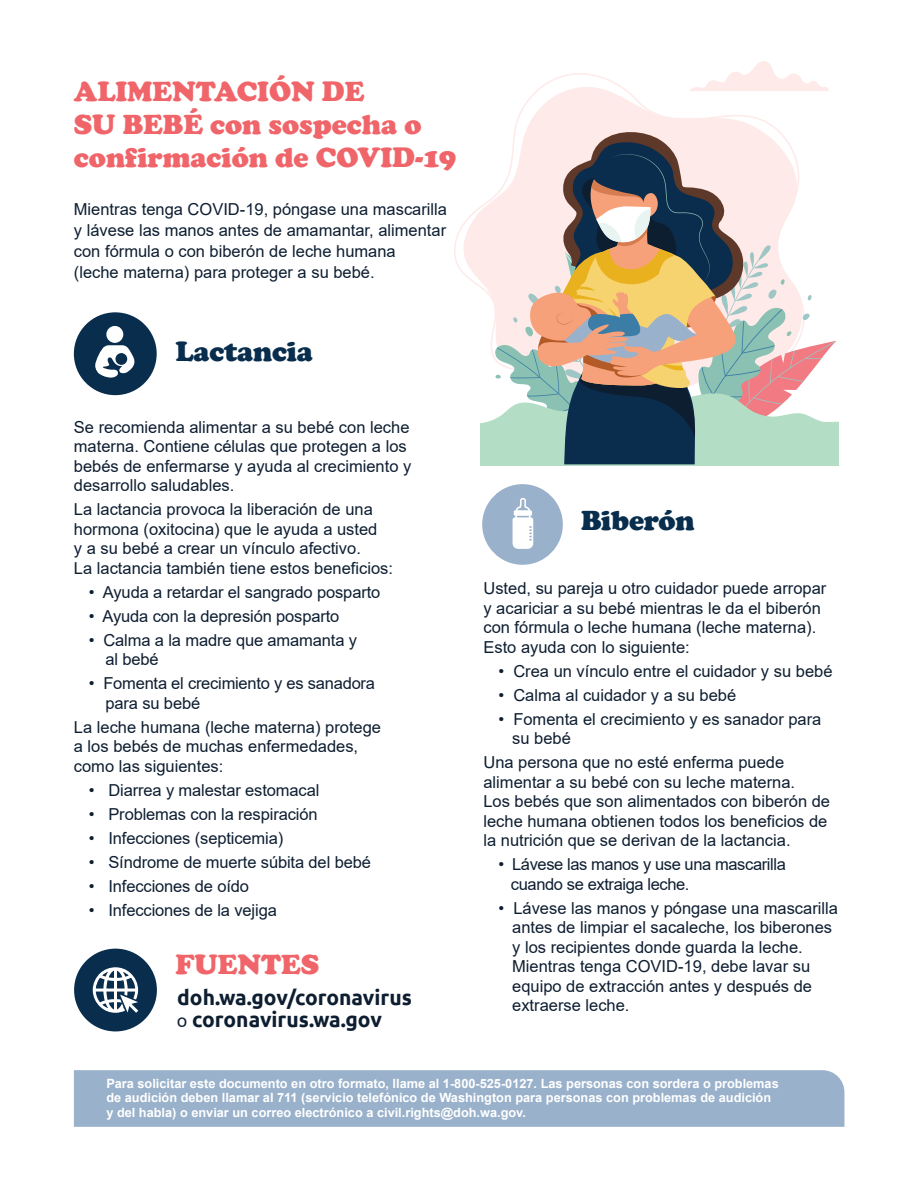
<style>
.page{position:relative;width:918px;height:1188px;background:#fff}
.page>*{position:absolute;margin:0;border:0;box-sizing:border-box;transform-origin:0 0}
.t1{font:900 28.5px/33px "Cooper";color:#f06569}
.t2{font:900 28.5px "Cooper";letter-spacing:-.01em;color:#082d4d}
.t3{font:700 21px/22.5px "Ubuntu";color:#0e1e31}
.t4{font:16.5px/19.5px "Arial";color:#0e1e31}
.t5{font:16.5px/19.5px "Arial";letter-spacing:-.025em;color:#0e1e31}
.t6{font:700 12.75px/14.2px "Arial";color:#fff}
.s1{font-family:"Arial";font-weight:400;font-size:18px}
</style>
<div class="page">
<div style="left:74px;top:949px;width:83px;height:82px;background:#082d4d;border-radius:50%"></div>
<svg style="left:93px;top:967px;width:45px;height:46px"></svg>
<div style="left:482px;top:484px;width:81px;height:81px;background:#99b1cb;border-radius:50%"></div>
<svg style="left:513px;top:498px;width:20px;height:51px"></svg>
<div style="left:74px;top:312px;width:83px;height:83px;background:#082d4d;border-radius:50%"></div>
<div style="left:106px;top:326px;width:17px;height:17px;background:#fff;border-radius:50%"></div>
<svg style="left:95px;top:345px;width:40px;height:33px"></svg>
<div style="left:74px;top:1070px;width:770px;height:57px;background:#99b1cb"></div>
<svg style="left:460px;top:85px;width:293px;height:202px"></svg>
<svg style="left:689px;top:61px;width:140px;height:30px"></svg>
<svg style="left:480px;top:117px;width:358px;height:348px"></svg>
<h1 class="t1" style="left:74px;top:75px;width:384px">ALIMENTACIÓN DE<br>SU BEBÉ con sospecha o confirmación de COVID-19</h1>
<p class="t4" style="left:74px;top:199px;width:375px;line-height:21px">Mientras tenga COVID-19, póngase una mascarilla y lávese las manos antes de amamantar, alimentar con fórmula o con biberón de leche humana<br>(leche materna) para proteger a su bebé.</p>
<h1 class="t2" style="left:176px;top:334px;width:139px">Lactancia</h1>
<p class="t4" style="left:74px;top:417px;width:339px">Se recomienda alimentar a su bebé con leche materna. Contiene células que protegen a los bebés de enfermarse y ayuda al crecimiento y desarrollo saludables.</p>
<p class="t4" style="left:74px;top:500px;width:321px">La lactancia provoca la liberación de una hormona (oxitocina) que le ayuda a usted<br>y a su bebé a crear un vínculo afectivo.<br>La lactancia también tiene estos beneficios:</p>
<p class="t4" style="left:89px;top:582px;width:293px">• Ayuda a retardar el sangrado posparto</p>
<p class="t4" style="left:89px;top:606px;width:252px">• Ayuda con la depresión posparto</p>
<p class="t4" style="left:105px;top:630px;width:253px;text-indent:-16px">• Calma a la madre que amamanta y al bebé</p>
<p class="t4" style="left:105px;top:674px;width:271px;text-indent:-16px">• Fomenta el crecimiento y es sanadora para su bebé</p>
<p class="t4" style="left:74px;top:717px;width:309px">La leche humana (leche materna) protege a los bebés de muchas enfermedades, como las siguientes:</p>
<p class="t4" style="left:89px;top:780px;width:232px">• Diarrea y malestar estomacal</p>
<p class="t4" style="left:89px;top:804px;width:230px">• Problemas con la respiración</p>
<p class="t4" style="left:89px;top:828px;width:196px">• Infecciones (septicemia)</p>
<p class="t4" style="left:89px;top:852px;width:284px">• Síndrome de muerte súbita del bebé</p>
<p class="t4" style="left:89px;top:876px;width:162px">• Infecciones de oído</p>
<p class="t4" style="left:89px;top:900px;width:190px">• Infecciones de la vejiga</p>
<h1 class="t1" style="left:176px;top:948px;width:145px">FUENTES</h1>
<p class="t3" style="left:177px;top:986px;width:236px">doh.wa.gov/coronavirus <span class="s1">o</span> coronavirus.wa.gov</p>
<h1 class="t2" style="left:581px;top:504px;width:115px">Biberón</h1>
<p class="t4" style="left:483px;top:579px;width:345px">Usted, su pareja u otro cuidador puede arropar y acariciar a su bebé mientras le da el biberón con fórmula o leche humana (leche materna).<br>Esto ayuda con lo siguiente:</p>
<p class="t4" style="left:498px;top:661px;width:336px">• Crea un vínculo entre el cuidador y su bebé</p>
<p class="t4" style="left:498px;top:685px;width:239px">• Calma al cuidador y a su bebé</p>
<p class="t4" style="left:512px;top:709px;width:311px;text-indent:-14px">• Fomenta el crecimiento y es sanador para su bebé</p>
<p class="t4" style="left:483px;top:753px;width:348px">Una persona que no esté enferma puede alimentar a su bebé con su leche materna.<br>Los bebés que son alimentados con biberón de leche humana obtienen todos los beneficios de la nutrición que se derivan de la lactancia.</p>
<p class="t5" style="left:511px;top:855px;width:276px;text-indent:-13px">• Lávese las manos y use una mascarilla cuando se extraiga leche.</p>
<p class="t4" style="left:512px;top:898px;width:327px;text-indent:-14px">• Lávese las manos y póngase una mascarilla antes de limpiar el sacaleche, los biberones y los recipientes donde guarda la leche.<br>Mientras tenga COVID-19, debe lavar su equipo de extracción antes y después de extraerse leche.</p>
<p class="t6" style="left:106px;top:1077px;width:674px">Para solicitar este documento en otro formato, llame al 1-800-525-0127. Las personas con sordera o problemas de audición deben llamar al 711 (servicio telefónico de Washington para personas con problemas de audición y del habla) o enviar un correo electrónico a civil.rights@doh.wa.gov.</p>
</div>
